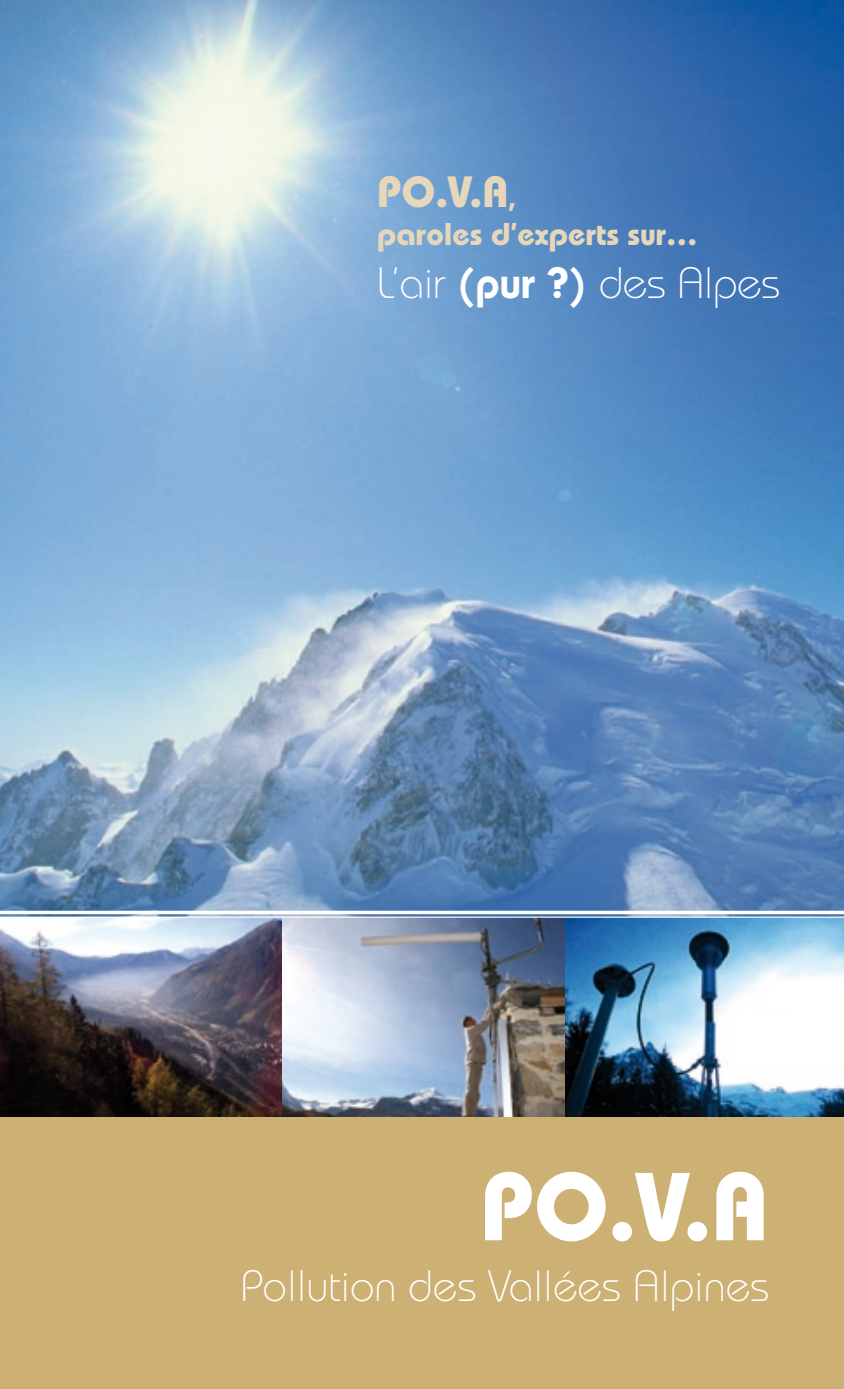
<style>
.page{position:relative;width:844px;height:1389px;background:#fff}
.page>*{position:absolute;margin:0;border:0;box-sizing:border-box;transform-origin:0 0}
.t1{font:700 96.25px "Bauhaus";color:#fff}
.t2{font:300 43.75px "Bauhaus";color:#fff}
.t3{font:700 43.75px "Bauhaus";color:#e6d7ba}
.t4{font:700 31.5px "Bauhaus";color:#e6d7ba}
.s1{font-size:26.25px}
.s2{font-weight:600}
</style>
<div class="page">
<div style="left:0;top:1116px;width:843px;height:273px;background:#ccb074"></div>
<img style="left:0;top:0;width:843px;height:1116px">
<hr style="left:0;top:911px;width:843px;height:3px;background:#fff">
<hr style="left:0;top:917px;width:843px;height:1px;background:#fff">
<p class="t3" style="left:377px;top:165px;width:140px">Po.v.a<span class="s1">,</span></p>
<p class="t4" style="left:377px;top:215px;width:322px">paroles d’experts sur…</p>
<p class="t2" style="left:377px;top:257px;width:404px">L’air <span class="s2">(pur ?)</span> des Alpes</p>
<h1 class="t1" style="left:480px;top:1147px;width:279px">PO.V.A</h1>
<p class="t2" style="left:241px;top:1260px;width:530px">Pollution des Vallées Alpines</p>
</div>
